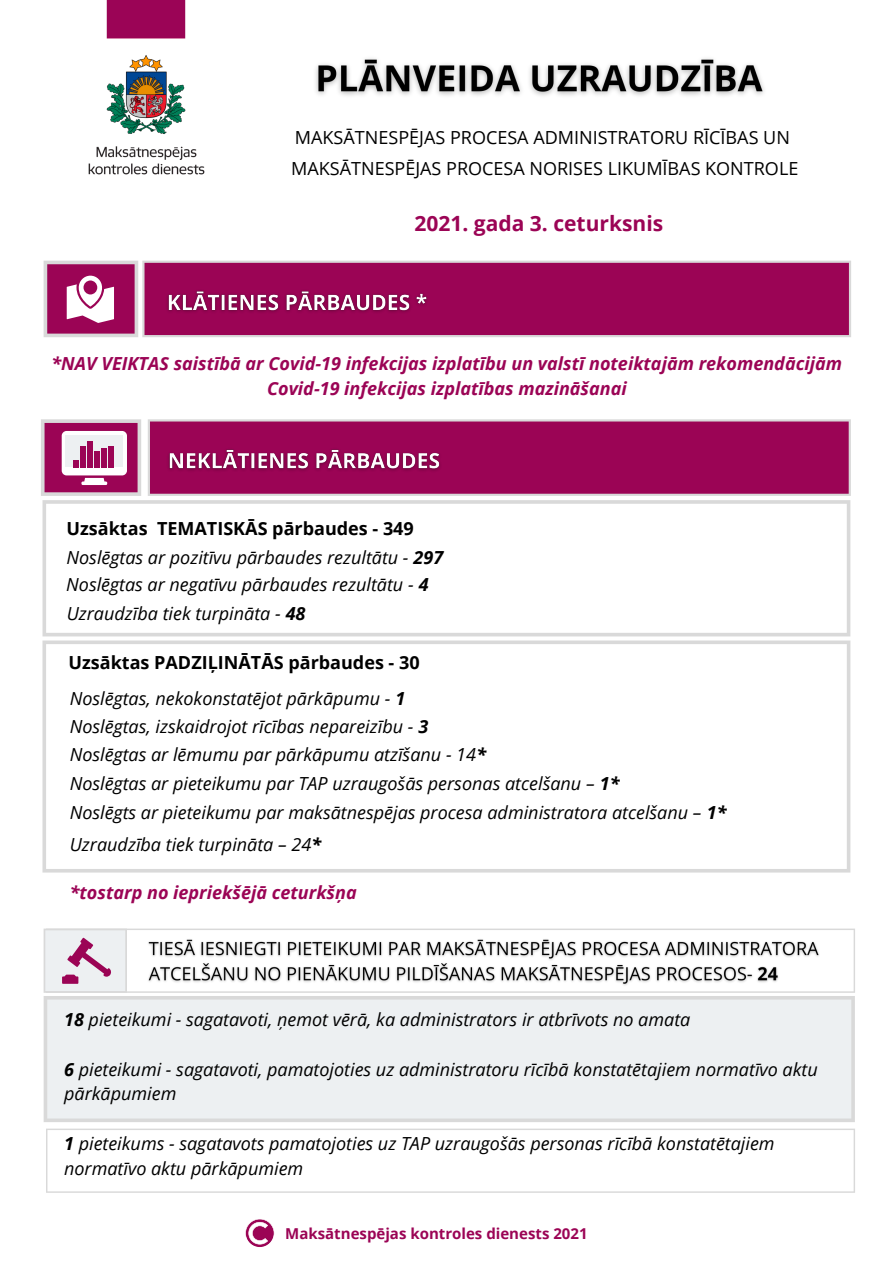
<style>
.page{position:relative;width:894px;height:1264px;background:#fff}
.page>*{position:absolute;margin:0;border:0;box-sizing:border-box;transform-origin:0 0}
.t1{font:700 21px "Open Sans";color:#9b0455}
.t2{font:italic 18px/24.8px "Open Sans";color:#000}
.t3{font:italic 700 18px/24.8px "Open Sans";color:#9b0455;text-align:center}
.t4{font:18px "Open Sans";color:#000}
.t5{font:700 18px "Open Sans";color:#000}
.t6{font:700 15px "Open Sans";color:#9b0455}
.s1{font-weight:700}
</style>
<div class="page">
<img style="left:88px;top:0;width:117px;height:175px">
<div style="left:143px;top:262px;width:706px;height:74px;background:#9b0455"></div>
<hr style="left:142px;top:263px;width:2px;height:72px;background:#d9d9d9">
<hr style="left:848px;top:263px;width:2px;height:72px;background:#d9d9d9">
<hr style="left:144px;top:335px;width:704px;height:2px;background:#d9d9d9">
<hr style="left:144px;top:261px;width:704px;height:2px;background:#d9d9d9">
<div style="left:45px;top:262px;width:91px;height:73px;background:#9b0455"></div>
<svg style="left:135px;top:333px;width:9px;height:4px"></svg>
<hr style="left:44px;top:264px;width:3px;height:69px;background:#d9d9d9">
<svg style="left:44px;top:333px;width:3px;height:4px"></svg>
<hr style="left:135px;top:264px;width:3px;height:69px;background:#d9d9d9">
<svg style="left:47px;top:333px;width:88px;height:4px"></svg>
<svg style="left:135px;top:261px;width:9px;height:3px"></svg>
<hr style="left:47px;top:261px;width:88px;height:3px;background:#d9d9d9">
<svg style="left:67px;top:276px;width:47px;height:47px"></svg>
<img style="left:167px;top:291px;width:260px;height:21px">
<img style="left:315px;top:58px;width:449px;height:38px">
<svg style="left:846px;top:869px;width:4px;height:3px"></svg>
<svg style="left:42px;top:644px;width:4px;height:225px"></svg>
<svg style="left:42px;top:869px;width:4px;height:3px"></svg>
<svg style="left:846px;top:644px;width:4px;height:225px"></svg>
<hr style="left:46px;top:869px;width:800px;height:3px;background:#d9d9d9">
<svg style="left:46px;top:640px;width:800px;height:4px;background:#ddd"></svg>
<hr style="left:853px;top:930px;width:1px;height:61px;background:#d9d9d9">
<hr style="left:47px;top:991px;width:806px;height:1px;background:#d9d9d9">
<hr style="left:47px;top:928px;width:806px;height:2px;background:#d9d9d9">
<img style="left:148px;top:939px;width:671px;height:47px">
<div style="left:44px;top:929px;width:82px;height:62px;background:#edf0f2"></div>
<hr style="left:44px;top:930px;width:1px;height:61px;background:#d9d9d9">
<hr style="left:125px;top:930px;width:2px;height:61px;background:#d9d9d9">
<hr style="left:45px;top:928px;width:80px;height:2px;background:#d9d9d9">
<svg style="left:62px;top:937px;width:49px;height:46px"></svg>
<div style="left:45px;top:997px;width:807px;height:123px;background:#edf0f2"></div>
<svg style="left:851px;top:1118px;width:3px;height:4px"></svg>
<hr style="left:44px;top:999px;width:3px;height:119px;background:#d9d9d9">
<svg style="left:44px;top:1118px;width:3px;height:4px"></svg>
<hr style="left:851px;top:999px;width:3px;height:119px;background:#d9d9d9">
<svg style="left:47px;top:1118px;width:804px;height:4px;fill:#d9d9d9"></svg>
<svg style="left:851px;top:991px;width:3px;height:8px"></svg>
<svg style="left:44px;top:991px;width:3px;height:8px"></svg>
<hr style="left:47px;top:996px;width:804px;height:3px;background:#d9d9d9">
<hr style="left:46px;top:1130px;width:1px;height:61px;background:#d9d9d9">
<hr style="left:853px;top:1130px;width:1px;height:61px;background:#d9d9d9">
<hr style="left:47px;top:1191px;width:806px;height:1px;background:#d9d9d9">
<hr style="left:47px;top:1128px;width:806px;height:2px;background:#d9d9d9">
<div style="left:149px;top:420px;width:700px;height:75px;background:#9b0455"></div>
<hr style="left:148px;top:421px;width:2px;height:72px;background:#d9d9d9">
<hr style="left:848px;top:421px;width:2px;height:72px;background:#d9d9d9">
<hr style="left:150px;top:493px;width:698px;height:3px;background:#d9d9d9">
<hr style="left:150px;top:419px;width:698px;height:2px;background:#d9d9d9">
<div style="left:43px;top:421px;width:96px;height:73px;background:#9b0455"></div>
<svg style="left:137px;top:492px;width:4px;height:4px"></svg>
<svg style="left:41px;top:423px;width:4px;height:69px"></svg>
<svg style="left:137px;top:423px;width:4px;height:69px"></svg>
<svg style="left:46px;top:492px;width:91px;height:4px"></svg>
<svg style="left:137px;top:419px;width:4px;height:4px"></svg>
<svg style="left:41px;top:419px;width:4px;height:4px"></svg>
<hr style="left:45px;top:419px;width:92px;height:4px;background:#d9d9d9">
<img style="left:168px;top:449px;width:272px;height:22px">
<svg style="left:846px;top:633px;width:4px;height:11px"></svg>
<svg style="left:42px;top:504px;width:4px;height:129px"></svg>
<svg style="left:42px;top:633px;width:4px;height:11px"></svg>
<svg style="left:846px;top:504px;width:4px;height:129px"></svg>
<hr style="left:46px;top:633px;width:800px;height:3px;background:#d9d9d9">
<svg style="left:846px;top:493px;width:4px;height:11px"></svg>
<svg style="left:41px;top:492px;width:5px;height:12px"></svg>
<hr style="left:46px;top:500px;width:800px;height:4px;background:#d9d9d9">
<div style="left:62px;top:431px;width:65px;height:44px;background:#fff;border-radius:5px"></div>
<svg style="left:81px;top:478px;width:26px;height:7px"></svg>
<div style="left:65px;top:435px;width:58px;height:32px;background:#edf0f2"></div>
<div style="left:81px;top:446px;width:5px;height:21px;background:#9b0455"></div>
<div style="left:108px;top:446px;width:6px;height:21px;background:#9b0455"></div>
<div style="left:94px;top:450px;width:5px;height:17px;background:#9b0455"></div>
<div style="left:101px;top:448px;width:6px;height:19px;background:#9b0455"></div>
<div style="left:74px;top:459px;width:5px;height:8px;background:#9b0455"></div>
<div style="left:88px;top:441px;width:5px;height:26px;background:#9b0455"></div>
<svg style="left:245px;top:1219px;width:29px;height:28px"></svg>
<p class="t4" style="left:295px;top:125px;width:496px">MAKSĀTNESPĒJAS PROCESA ADMINISTRATORU RĪCĪBAS UN</p>
<p class="t4" style="left:291px;top:155px;width:508px">MAKSĀTNESPĒJAS PROCESA NORISES LIKUMĪBAS KONTROLE</p>
<p class="t1" style="left:414px;top:209px;width:250px">2021. gada 3. ceturksnis</p>
<p class="t3" style="left:51px;top:350px;width:792px">*NAV VEIKTAS saistībā ar Covid-19 infekcijas izplatību un valstī noteiktajām rekomendācijām<br>Covid-19 infekcijas izplatības mazināšanai</p>
<p class="t5" style="left:66px;top:515px;width:349px">Uzsāktas TEMATISKĀS pārbaudes - 349</p>
<p class="t2" style="left:66px;top:545px;width:378px">Noslēgtas ar pozitīvu pārbaudes rezultātu - <span class="s1">297</span></p>
<p class="t2" style="left:66px;top:571px;width:364px">Noslēgtas ar negatīvu pārbaudes rezultātu - <span class="s1">4</span></p>
<p class="t2" style="left:67px;top:601px;width:240px">Uzraudzība tiek turpināta - <span class="s1">48</span></p>
<p class="t5" style="left:68px;top:650px;width:352px">Uzsāktas PADZIĻINĀTĀS pārbaudes - 30</p>
<p class="t2" style="left:70px;top:685px;width:337px">Noslēgtas, nekokonstatējot pārkāpumu - <span class="s1">1</span></p>
<p class="t2" style="left:70px;top:714px;width:360px">Noslēgtas, izskaidrojot rīcības nepareizību - <span class="s1">3</span></p>
<p class="t2" style="left:70px;top:741px;width:418px">Noslēgtas ar lēmumu par pārkāpumu atzīšanu - 14<span class="s1">*</span></p>
<p class="t2" style="left:70px;top:770px;width:551px">Noslēgtas ar pieteikumu par TAP uzraugošās personas atcelšanu – <span class="s1">1*</span></p>
<p class="t2" style="left:70px;top:800px;width:658px">Noslēgts ar pieteikumu par maksātnespējas procesa administratora atcelšanu – <span class="s1">1*</span></p>
<p class="t2" style="left:70px;top:831px;width:253px">Uzraudzība tiek turpināta – 24<span class="s1">*</span></p>
<p class="t3" style="left:70px;top:879px;width:288px">*tostarp no iepriekšējā ceturkšņa</p>
<p class="t2" style="left:64px;top:1006px;width:627px"><span class="s1">18</span> pieteikumi - sagatavoti, ņemot vērā, ka administrators ir atbrīvots no amata</p>
<p class="t2" style="left:64px;top:1056px;width:755px"><span class="s1">6</span> pieteikumi - sagatavoti, pamatojoties uz administratoru rīcībā konstatētajiem normatīvo aktu pārkāpumiem</p>
<p class="t2" style="left:64px;top:1130px;width:711px"><span class="s1">1</span> pieteikums - sagatavots pamatojoties uz TAP uzraugošās personas rīcībā konstatētajiem normatīvo aktu pārkāpumiem</p>
<p class="t6" style="left:285px;top:1223px;width:304px">Maksātnespējas kontroles dienests 2021</p>
</div>
